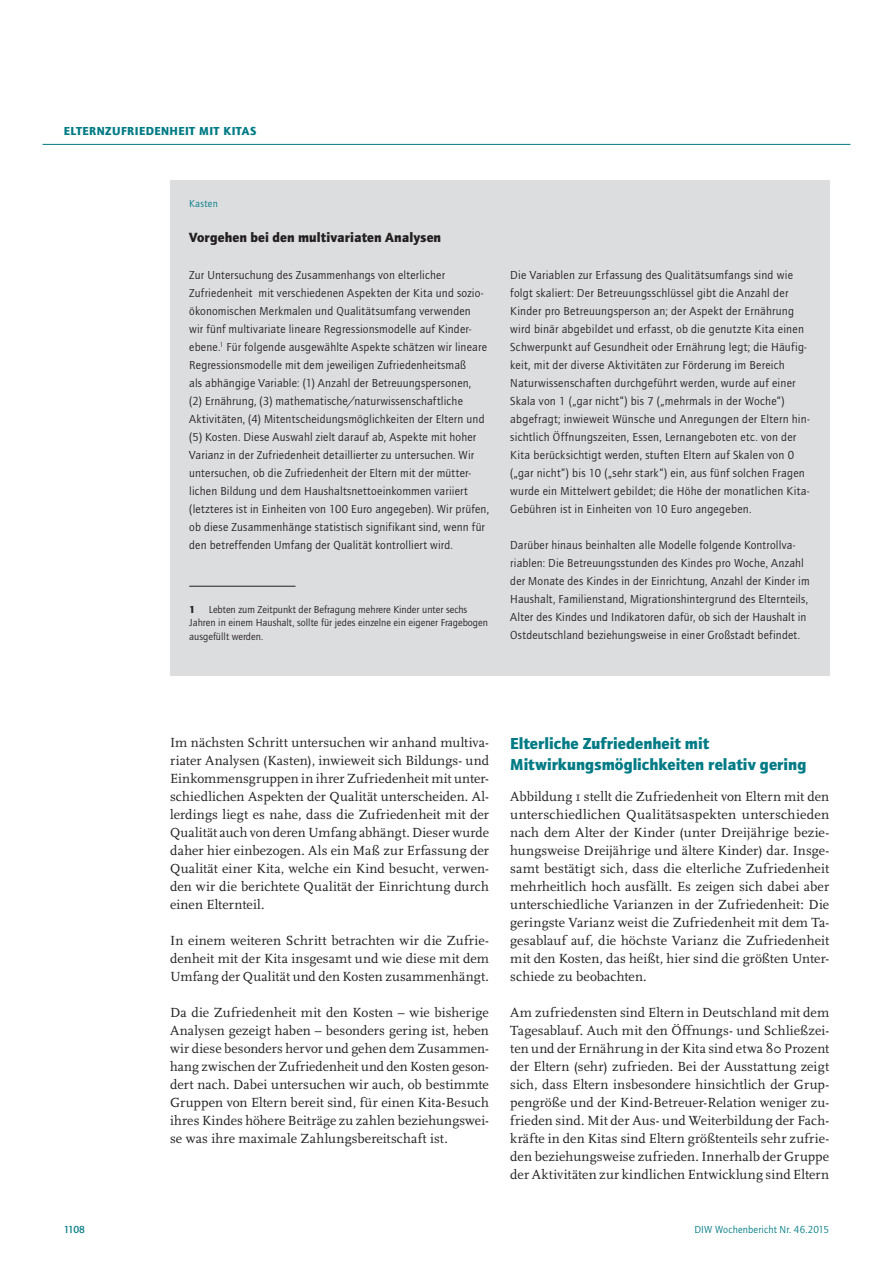
<style>
.page{position:relative;width:893px;height:1263px;background:#fff}
.page>*{position:absolute;margin:0;border:0;box-sizing:border-box;transform-origin:0 0}
.DIW-H2-1-zeilig-11pt{font:900 16.5px/21px "Quay Sans ITC Std";color:#007b85}
.DIW-Fliesstext{font:13.8px/18px "Scala Pro";letter-spacing:.005em;color:#231f20;text-align:justify}
.DIW-Infokasten-H1{font:900 13.8px "Quay Sans ITC Std";letter-spacing:.01em;color:#231f20}
.DIW-Infokasten-Flies{font:12px/18px "Quay Sans ITC Std";letter-spacing:.015em;color:#231f20}
.t1{font:900 12px "Quay Sans ITC Std";color:#007b85}
.DIW-Fussnotentext{font:10.5px/13.5px "Quay Sans ITC Std";color:#231f20}
.DIW-Ordnungs-H{font:10.5px "Quay Sans ITC Std";letter-spacing:.015em;color:#007b85}
.t2{font:500 10.5px "Quay Sans ITC Std";color:#007b85}
.DIW-Fussnotentext-2{font:900 10.5px "Quay Sans ITC Std";color:#231f20}
</style>
<div class="page">
<hr style="left:43px;top:144px;width:807px;height:1px;background:#007b85">
<div style="left:170px;top:180px;width:659px;height:495px;background:#dcdddf"></div>
<hr style="left:189px;top:586px;width:107px;height:1px;background:#231f20">
<p class="t1" style="left:64px;top:123px;width:15px">Elternzufriedenheit</p>
<p class="t1" style="left:199px;top:123px;width:8px">mit</p>
<p class="t1" style="left:223px;top:123px;width:16px">Kitas</p>
<p class="DIW-Ordnungs-H" style="left:189px;top:197px;width:30px">Kasten</p>
<p class="DIW-Infokasten-H1" style="left:189px;top:229px;width:253px">Vorgehen bei den multivariaten Analysen</p>
<p class="DIW-Infokasten-Flies" style="left:189px;top:266px;width:301px">Zur Untersuchung des Zusammenhangs von elterlicher Zufriedenheit mit verschiedenen Aspekten der Kita und sozio&shy;ökonomischen Merkmalen und Qualitätsumfang verwenden<br>wir fünf multivariate lineare Regressionsmodelle auf Kinder&shy;ebene.<sup>1</sup> Für folgende ausgewählte Aspekte schätzen wir lineare Regressionsmodelle mit dem jeweiligen Zufriedenheitsmaß<br>als abhängige Variable: (1) Anzahl der Betreuungspersonen,<br>(2) Ernährung, (3) mathematische/naturwissenschaftliche Aktivitäten, (4) Mitentscheidungsmöglichkeiten der Eltern und (5) Kosten. Diese Auswahl zielt darauf ab, Aspekte mit hoher Varianz in der Zufriedenheit detaillierter zu untersuchen. Wir untersuchen, ob die Zufriedenheit der Eltern mit der mütter&shy;lichen Bildung und dem Haushaltsnettoeinkommen variiert (letzteres ist in Einheiten von 100 Euro angegeben). Wir prüfen, ob diese Zusammenhänge statistisch signifikant sind, wenn für den betreffenden Umfang der Qualität kontrolliert wird.</p>
<p class="DIW-Fussnotentext" style="left:189px;top:602px;width:300px;text-indent:19px">Lebten zum Zeitpunkt der Befragung mehrere Kinder unter sechs<br>Jahren in einem Haushalt, sollte für jedes einzelne ein eigener Fragebogen ausgefüllt werden.</p>
<p class="DIW-Fussnotentext-2" style="left:189px;top:603px;width:8px">1</p>
<p class="DIW-Infokasten-Flies" style="left:510px;top:266px;width:301px">Die Variablen zur Erfassung des Qualitätsumfangs sind wie folgt skaliert: Der Betreuungsschlüssel gibt die Anzahl der Kinder pro Betreuungsperson an; der Aspekt der Ernährung wird binär abgebildet und erfasst, ob die genutzte Kita einen Schwerpunkt auf Gesundheit oder Ernährung legt; die Häufig&shy;keit, mit der diverse Aktivitäten zur Förderung im Bereich Naturwissenschaften durchgeführt werden, wurde auf einer Skala von 1 („gar nicht“) bis 7 („mehrmals in der Woche“) abgefragt; inwieweit Wünsche und Anregungen der Eltern hin&shy;sichtlich Öffnungszeiten, Essen, Lernangeboten etc. von der Kita berücksichtigt werden, stuften Eltern auf Skalen von 0 („gar nicht“) bis 10 („sehr stark“) ein, aus fünf solchen Fragen wurde ein Mittelwert gebildet; die Höhe der monatlichen Kita-Gebühren ist in Einheiten von 10 Euro angegeben.</p>
<p class="DIW-Infokasten-Flies" style="left:510px;top:536px;width:301px">Darüber hinaus beinhalten alle Modelle folgende Kontrollva&shy;riablen: Die Betreuungsstunden des Kindes pro Woche, Anzahl der Monate des Kindes in der Einrichtung, Anzahl der Kinder im Haushalt, Familienstand, Migrationshintergrund des Elternteils, Alter des Kindes und Indikatoren dafür, ob sich der Haushalt in Ostdeutschland beziehungsweise in einer Großstadt befindet.</p>
<p class="DIW-Fliesstext" style="left:170px;top:733px;width:320px">Im nächsten Schritt untersuchen wir anhand multiva&shy;riater Analysen (Kasten), inwieweit sich Bildungs- und Einkommensgruppen in ihrer Zufriedenheit mit unter&shy;schiedlichen Aspekten der Qualität unterscheiden. Al&shy;lerdings liegt es nahe, dass die Zufriedenheit mit der Qualität auch von deren Umfang abhängt. Dieser wurde daher hier einbezogen. Als ein Maß zur Erfassung der Qualität einer Kita, welche ein Kind besucht, verwen&shy;den wir die berichtete Qualität der Einrichtung durch einen Elternteil.</p>
<p class="DIW-Fliesstext" style="left:170px;top:931px;width:320px">In einem weiteren Schritt betrachten wir die Zufrie&shy;denheit mit der Kita insgesamt und wie diese mit dem Umfang der Qualität und den Kosten zusammenhängt.</p>
<p class="DIW-Fliesstext" style="left:170px;top:1003px;width:320px">Da die Zufriedenheit mit den Kosten – wie bisherige Analysen gezeigt haben – besonders gering ist, heben wir diese besonders hervor und gehen dem Zusammen&shy;hang zwischen der Zufriedenheit und den Kosten geson&shy;dert nach. Dabei untersuchen wir auch, ob bestimmte Gruppen von Eltern bereit sind, für einen Kita-Besuch ihres Kindes höhere Beiträge zu zahlen beziehungswei&shy;se was ihre maximale Zahlungsbereitschaft ist.</p>
<p class="DIW-H2-1-zeilig-11pt" style="left:510px;top:732px;width:298px">Elterliche Zufriedenheit mit<br>Mitwirkungsmöglichkeiten relativ gering</p>
<p class="DIW-Fliesstext" style="left:510px;top:787px;width:320px">Abbildung 1 stellt die Zufriedenheit von Eltern mit den unterschiedlichen Qualitätsaspekten unterschieden nach dem Alter der Kinder (unter Dreijährige bezie&shy;hungsweise Dreijährige und ältere Kinder) dar. Insge&shy;samt bestätigt sich, dass die elterliche Zufriedenheit mehrheitlich hoch ausfällt. Es zeigen sich dabei aber unterschiedliche Varianzen in der Zufriedenheit: Die geringste Varianz weist die Zufriedenheit mit dem Ta&shy;gesablauf auf, die höchste Varianz die Zufriedenheit mit den Kosten, das heißt, hier sind die größten Unter&shy;schiede zu beobachten.</p>
<p class="DIW-Fliesstext" style="left:510px;top:1003px;width:320px">Am zufriedensten sind Eltern in Deutschland mit dem Tagesablauf. Auch mit den Öffnungs- und Schließzei&shy;ten und der Ernährung in der Kita sind etwa 80 Prozent der Eltern (sehr) zufrieden. Bei der Ausstattung zeigt sich, dass Eltern insbesondere hinsichtlich der Grup&shy;pengröße und der Kind-Betreuer-Relation weniger zu&shy;frieden sind. Mit der Aus- und Weiterbildung der Fach&shy;kräfte in den Kitas sind Eltern größtenteils sehr zufrie&shy;den beziehungsweise zufrieden. Innerhalb der Gruppe der Aktivitäten zur kindlichen Entwicklung sind Eltern</p>
<p class="t2" style="left:64px;top:1223px;width:23px">1108</p>
<p class="DIW-Ordnungs-H" style="left:694px;top:1223px;width:136px">DIW Wochenbericht Nr. 46.2015</p>
</div>
